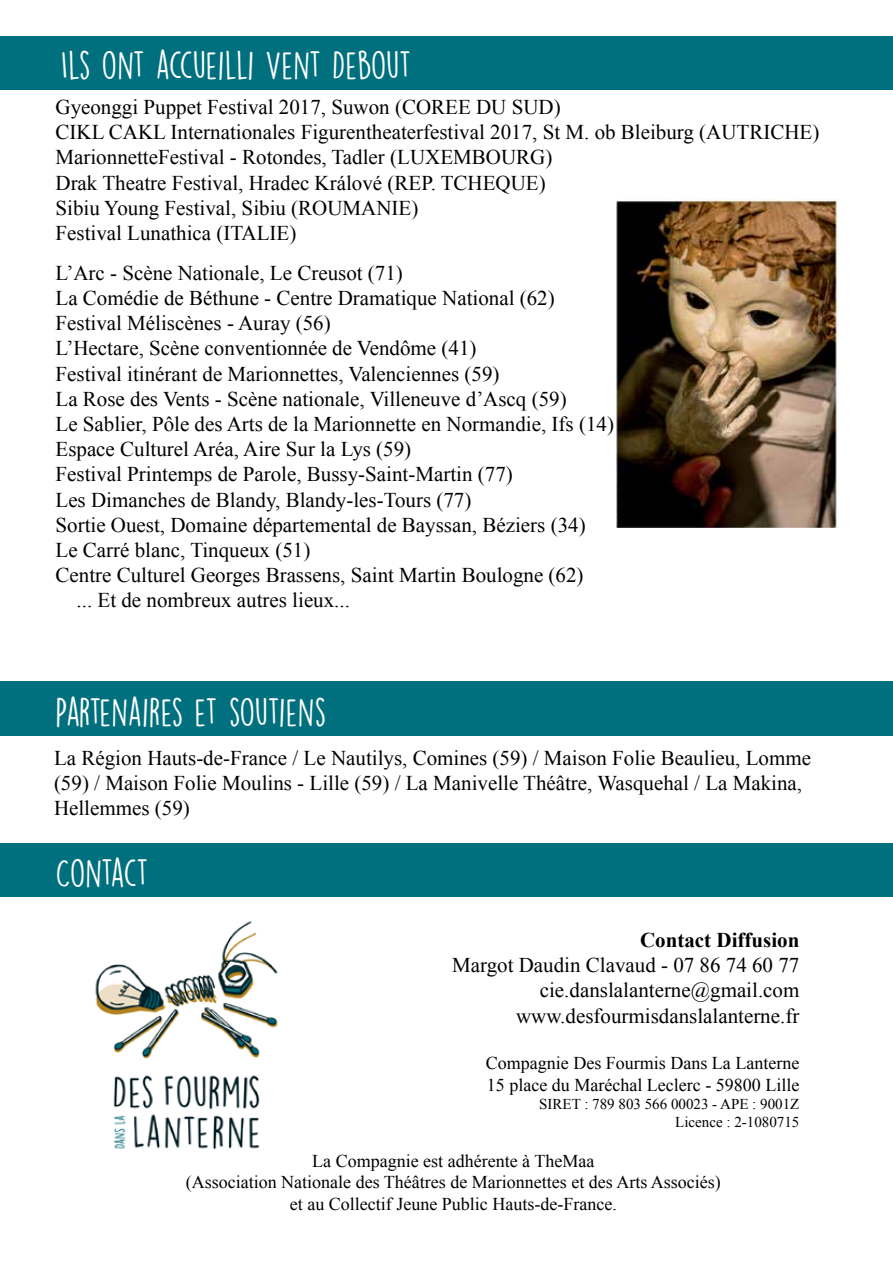
<style>
.page{position:relative;width:893px;height:1263px;background:#fff}
.page>*{position:absolute;margin:0;border:0;box-sizing:border-box;transform-origin:0 0}
.t1{font:36px "DK Lemon Yellow Sun";letter-spacing:-.025em;color:#fff}
.t2{font:21px/25.2px "Times New Roman";color:#000}
.t3{font:700 21px "Times New Roman";color:#000}
.t4{font:18px/21.6px "Times New Roman";color:#000}
.t5{font:15px/18px "Times New Roman";color:#000;text-align:right}
</style>
<div class="page">
<div style="left:0;top:843px;width:893px;height:54px;background:#00707e"></div>
<div style="left:0;top:681px;width:893px;height:55px;background:#00707e"></div>
<div style="left:0;top:36px;width:893px;height:54px;background:#00707e"></div>
<img style="left:616px;top:200px;width:221px;height:327px">
<img style="left:95px;top:921px;width:183px;height:229px">
<h1 class="t1" style="left:61px;top:42px;width:352px">ILS ONT ACCUEILLI VENT DEBOUT</h1>
<p class="t2" style="left:56px;top:94px;width:765px">Gyeonggi Puppet Festival 2017, Suwon (COREE DU SUD)<br>CIKL CAKL Internationales Figurentheaterfestival 2017, St M. ob Bleiburg (AUTRICHE)<br>MarionnetteFestival - Rotondes, Tadler (LUXEMBOURG)<br>Drak Theatre Festival, Hradec Králové (REP. TCHEQUE)<br>Sibiu Young Festival, Sibiu (ROUMANIE)<br>Festival Lunathica (ITALIE)</p>
<p class="t2" style="left:56px;top:260px;width:349px">L’Arc - Scène Nationale, Le Creusot (71)</p>
<p class="t2" style="left:56px;top:285px;width:501px">La Comédie de Béthune - Centre Dramatique National (62)</p>
<p class="t2" style="left:56px;top:310px;width:277px">Festival Méliscènes - Auray (56)</p>
<p class="t2" style="left:56px;top:335px;width:423px">L’Hectare, Scène conventionnée de Vendôme (41)</p>
<p class="t2" style="left:56px;top:361px;width:446px">Festival itinérant de Marionnettes, Valenciennes (59)</p>
<p class="t2" style="left:56px;top:386px;width:513px">La Rose des Vents - Scène nationale, Villeneuve d’Ascq (59)</p>
<p class="t2" style="left:56px;top:411px;width:560px">Le Sablier, Pôle des Arts de la Marionnette en Normandie, Ifs (14)</p>
<p class="t2" style="left:56px;top:436px;width:357px">Espace Culturel Aréa, Aire Sur la Lys (59)</p>
<p class="t2" style="left:56px;top:461px;width:459px">Festival Printemps de Parole, Bussy-Saint-Martin (77)</p>
<p class="t2" style="left:56px;top:487px;width:417px">Les Dimanches de Blandy, Blandy-les-Tours (77)</p>
<p class="t2" style="left:56px;top:512px;width:532px">Sortie Ouest, Domaine départemental de Bayssan, Béziers (34)</p>
<p class="t2" style="left:56px;top:537px;width:256px">Le Carré blanc, Tinqueux (51)</p>
<p class="t2" style="left:56px;top:562px;width:530px">Centre Culturel Georges Brassens, Saint Martin Boulogne (62)</p>
<p class="t2" style="left:76px;top:587px;width:275px">... Et de nombreux autres lieux...</p>
<h1 class="t1" style="left:55px;top:690px;width:273px">PARTENAIRES ET SOUTIENS</h1>
<p class="t2" style="left:54px;top:745px;width:759px">La Région Hauts-de-France / Le Nautilys, Comines (59) / Maison Folie Beaulieu, Lomme (59) / Maison Folie Moulins - Lille (59) / La Manivelle Théâtre, Wasquehal / La Makina,<br>Hellemmes (59)</p>
<h1 class="t1" style="left:56px;top:851px;width:95px">CONTACT</h1>
<p class="t3" style="left:640px;top:925px;width:161px">Contact Diffusion</p>
<p class="t2" style="left:452px;top:952px;width:349px;text-align:right">Margot Daudin Clavaud - 07 86 74 60 77 cie.danslalanterne@gmail.com www.desfourmisdanslalanterne.fr</p>
<p class="t4" style="left:486px;top:1052px;width:315px">Compagnie Des Fourmis Dans La Lanterne<br>15 place du Maréchal Leclerc - 59800 Lille</p>
<p class="t5" style="left:539px;top:1095px;width:262px">SIRET : 789 803 566 00023 - APE : 9001Z<br>Licence : 2-1080715</p>
<p class="t4" style="left:186px;top:1149px;width:537px;text-align:center">La Compagnie est adhérente à TheMaa<br>(Association Nationale des Théâtres de Marionnettes et des Arts Associés) et au Collectif Jeune Public Hauts-de-France.</p>
</div>
